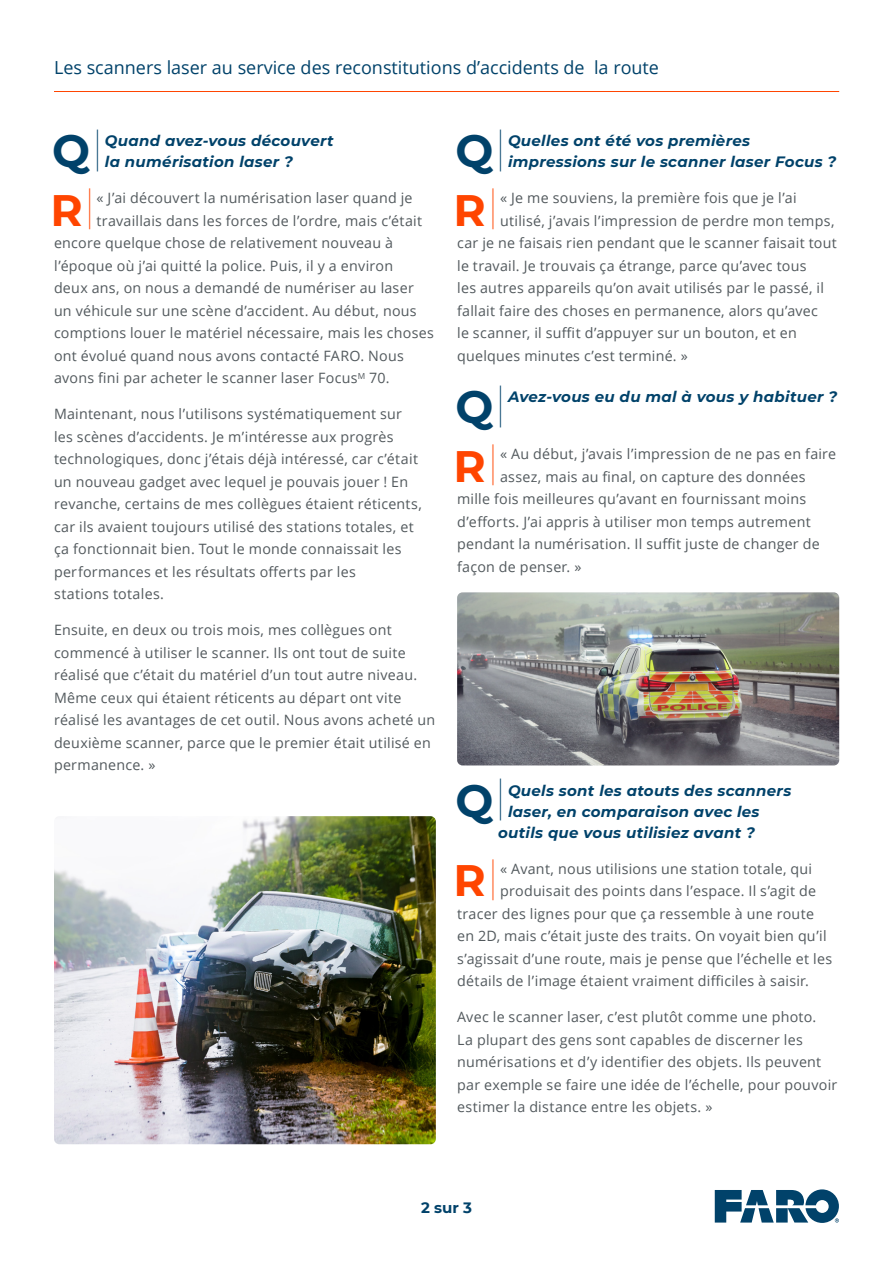
<style>
.page{position:relative;width:893px;height:1263px;background:#fff}
.page>*{position:absolute;margin:0;border:0;box-sizing:border-box;transform-origin:0 0}
.t1{font:700 45px "Montserrat";color:#01426a}
.t2{font:700 43.95px "Montserrat";color:#ff4500}
.t3{font:18px "Open Sans";color:#01426a}
.t4{font:italic 700 15px/21px "Montserrat";letter-spacing:.02em;color:#01426a}
.t5{font:700 15px "Montserrat";color:#01426a}
.t6{font:14.25px/22.5px "Open Sans";letter-spacing:.02em;color:#52595d}
.s1{font-weight:100}
</style>
<div class="page">
<hr style="left:54px;top:91px;width:785px;height:1px;background:#ff4500">
<svg style="left:715px;top:1189px;width:124px;height:34px"></svg>
<img style="left:457px;top:592px;width:382px;height:173px">
<img style="left:54px;top:816px;width:382px;height:328px">
<p class="t3" style="left:54px;top:55px;width:607px">Les scanners laser au service des reconstitutions d’accidents de la route</p>
<h1 class="t1" style="left:52px;top:119px;width:53px">Q<span class="s1">|</span></h1>
<p class="t4" style="left:105px;top:130px;width:230px">Quand avez-vous découvert la numérisation laser ?</p>
<h2 class="t2" style="left:50px;top:179px;width:47px">R<span class="s1">|</span></h2>
<p class="t6" style="left:97px;top:187px;width:317px">« J’ai découvert la numérisation laser quand je</p>
<p class="t6" style="left:97px;top:209px;width:327px">travaillais dans les forces de l’ordre, mais c’était</p>
<p class="t6" style="left:54px;top:232px;width:341px">encore quelque chose de relativement nouveau à</p>
<p class="t6" style="left:54px;top:254px;width:341px">l’époque où j’ai quitté la police. Puis, il y a environ</p>
<p class="t6" style="left:54px;top:277px;width:361px">deux ans, on nous a demandé de numériser au laser</p>
<p class="t6" style="left:54px;top:299px;width:364px">un véhicule sur une scène d’accident. Au début, nous</p>
<p class="t6" style="left:54px;top:322px;width:382px">comptions louer le matériel nécessaire, mais les choses</p>
<p class="t6" style="left:54px;top:344px;width:351px">ont évolué quand nous avons contacté FARO. Nous</p>
<p class="t6" style="left:54px;top:367px;width:337px">avons fini par acheter le scanner laser Focus<sup>M</sup> 70.</p>
<p class="t6" style="left:54px;top:403px;width:369px">Maintenant, nous l’utilisons systématiquement sur les scènes d’accidents. Je m’intéresse aux progrès technologiques, donc j’étais déjà intéressé, car c’était un nouveau gadget avec lequel je pouvais jouer ! En revanche, certains de mes collègues étaient réticents, car ils avaient toujours utilisé des stations totales, et ça fonctionnait bien. Tout le monde connaissait les performances et les résultats offerts par les<br>stations totales.</p>
<p class="t6" style="left:54px;top:619px;width:383px">Ensuite, en deux ou trois mois, mes collègues ont commencé à utiliser le scanner. Ils ont tout de suite réalisé que c’était du matériel d’un tout autre niveau.<br>Même ceux qui étaient réticents au départ ont vite réalisé les avantages de cet outil. Nous avons acheté un deuxième scanner, parce que le premier était utilisé en permanence. »</p>
<h1 class="t1" style="left:455px;top:119px;width:53px">Q<span class="s1">|</span></h1>
<p class="t4" style="left:508px;top:130px;width:330px">Quelles ont été vos premières impressions sur le scanner laser Focus ?</p>
<h2 class="t2" style="left:453px;top:179px;width:47px">R<span class="s1">|</span></h2>
<p class="t6" style="left:500px;top:187px;width:298px">« Je me souviens, la première fois que je l’ai</p>
<p class="t6" style="left:500px;top:209px;width:336px">utilisé, j’avais l’impression de perdre mon temps,</p>
<p class="t6" style="left:457px;top:232px;width:381px">car je ne faisais rien pendant que le scanner faisait tout</p>
<p class="t6" style="left:457px;top:254px;width:351px">le travail. Je trouvais ça étrange, parce qu’avec tous</p>
<p class="t6" style="left:457px;top:277px;width:368px">les autres appareils qu’on avait utilisés par le passé, il</p>
<p class="t6" style="left:457px;top:299px;width:362px">fallait faire des choses en permanence, alors qu’avec</p>
<p class="t6" style="left:457px;top:322px;width:341px">le scanner, il suffit d’appuyer sur un bouton, et en</p>
<p class="t6" style="left:457px;top:344px;width:232px">quelques minutes c’est terminé. »</p>
<h1 class="t1" style="left:455px;top:375px;width:53px">Q<span class="s1">|</span></h1>
<p class="t4" style="left:508px;top:386px;width:331px">Avez-vous eu du mal à vous y habituer ?</p>
<h2 class="t2" style="left:453px;top:434px;width:47px">R<span class="s1">|</span></h2>
<p class="t6" style="left:500px;top:442px;width:338px">« Au début, j’avais l’impression de ne pas en faire</p>
<p class="t6" style="left:500px;top:465px;width:307px">assez, mais au final, on capture des données</p>
<p class="t6" style="left:457px;top:487px;width:351px">mille fois meilleures qu’avant en fournissant moins</p>
<p class="t6" style="left:457px;top:510px;width:355px">d’efforts. J’ai appris à utiliser mon temps autrement</p>
<p class="t6" style="left:457px;top:532px;width:364px">pendant la numérisation. Il suffit juste de changer de</p>
<p class="t6" style="left:457px;top:555px;width:126px">façon de penser. »</p>
<h1 class="t1" style="left:455px;top:768px;width:53px">Q<span class="s1">|</span></h1>
<p class="t4" style="left:508px;top:779px;width:285px">Quels sont les atouts des scanners</p>
<p class="t4" style="left:508px;top:800px;width:253px">laser, en comparaison avec les</p>
<p class="t4" style="left:498px;top:821px;width:258px">outils que vous utilisiez avant ?</p>
<h2 class="t2" style="left:453px;top:849px;width:47px">R<span class="s1">|</span></h2>
<p class="t6" style="left:500px;top:857px;width:313px">« Avant, nous utilisions une station totale, qui</p>
<p class="t6" style="left:500px;top:880px;width:318px">produisait des points dans l’espace. Il s’agit de</p>
<p class="t6" style="left:457px;top:902px;width:358px">tracer des lignes pour que ça ressemble à une route</p>
<p class="t6" style="left:457px;top:925px;width:371px">en 2D, mais c’était juste des traits. On voyait bien qu’il</p>
<p class="t6" style="left:457px;top:947px;width:377px">s’agissait d’une route, mais je pense que l’échelle et les</p>
<p class="t6" style="left:457px;top:970px;width:353px">détails de l’image étaient vraiment difficiles à saisir.</p>
<p class="t6" style="left:457px;top:1006px;width:382px">Avec le scanner laser, c’est plutôt comme une photo.<br>La plupart des gens sont capables de discerner les numérisations et d’y identifier des objets. Ils peuvent par exemple se faire une idée de l’échelle, pour pouvoir estimer la distance entre les objets. »</p>
<p class="t5" style="left:421px;top:1197px;width:52px">2 sur 3</p>
</div>
